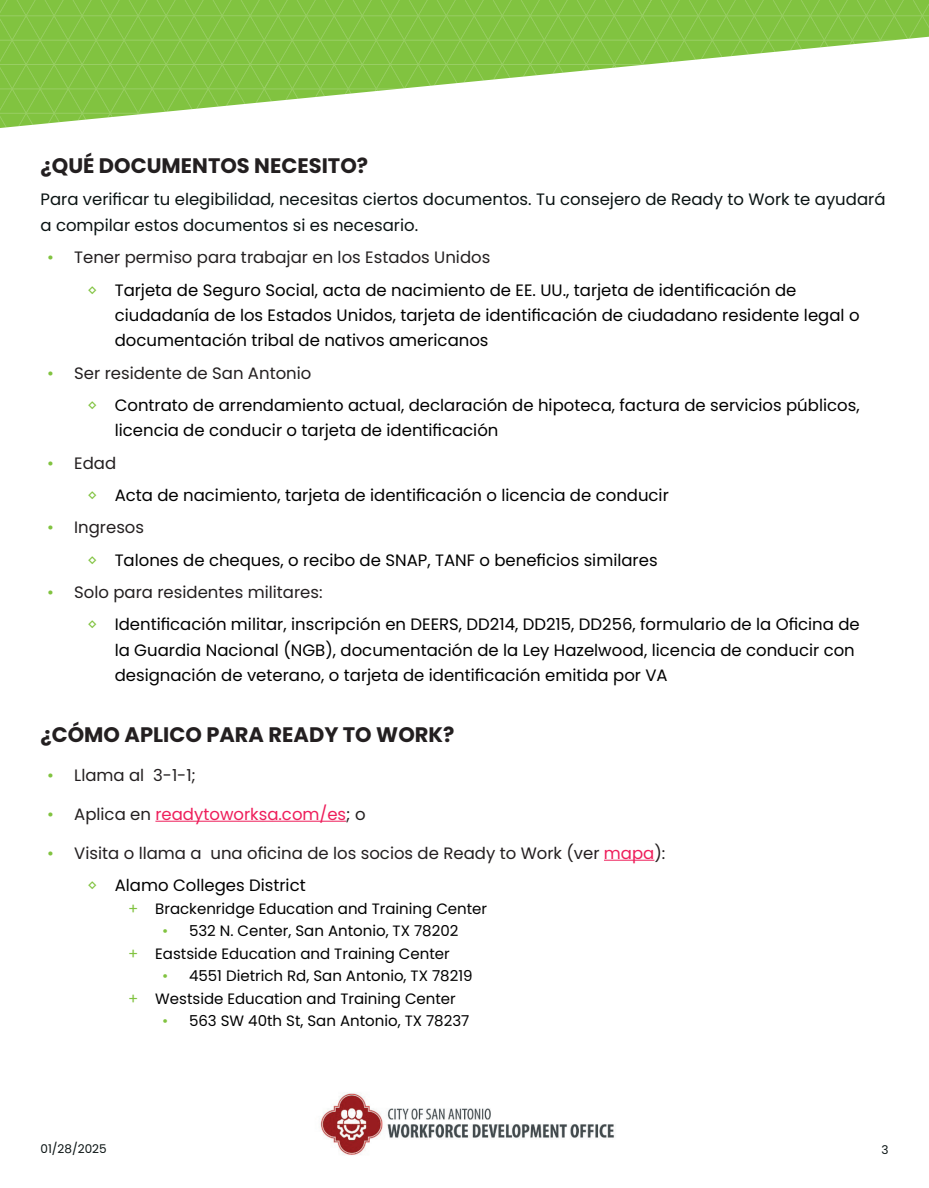
<style>
.page{position:relative;width:929px;height:1188px;background:#fff}
.page>*{position:absolute;margin:0;border:0;box-sizing:border-box;transform-origin:0 0}
.t1{font:700 21px "Poppins";color:#231f20}
.t2{font:16.5px/32.2px "Poppins";color:#000}
.t3{font:16.5px/25.5px "Poppins";color:#0a1313}
.t4{font:16.5px/32.2px "Poppins";color:#231f20}
.t5{font:16.5px "Poppins";color:#ee1e5b}
.t6{font:15px/22.5px "Poppins";color:#000}
.t7{font:12px "Poppins";color:#0a1313}
.s1{color:#81c340}
.s2{color:#231f20}
.s3{color:#ee1e5b}
.s4{color:#000}
</style>
<div class="page">
<svg style="left:0;top:0;width:929px;height:128px"></svg>
<img style="left:320px;top:1093px;width:295px;height:62px">
<hr style="left:155px;top:821px;width:191px;height:1px;background:#ee1e5b">
<hr style="left:604px;top:860px;width:50px;height:1px;background:#ee1e5b">
<p class="t1" style="left:40px;top:154px;width:329px">¿QUÉ DOCUMENTOS NECESITO?</p>
<p class="t3" style="left:40px;top:187px;width:846px">Para verificar tu elegibilidad, necesitas ciertos documentos. Tu consejero de Ready to Work te ayudará a compilar estos documentos si es necesario.</p>
<p class="t2" style="left:88px;top:241px;width:710px;text-indent:-40px"><span class="s1">•</span> <span class="s2">Tener permiso para trabajar en los Estados Unidos<br></span><span class="s1">◊</span> Tarjeta de Seguro Social, acta de nacimiento de EE. UU., tarjeta de identificación de</p>
<p class="t2" style="left:115px;top:303px;width:746px;line-height:25.5px">ciudadanía de los Estados Unidos, tarjeta de identificación de ciudadano residente legal o documentación tribal de nativos americanos</p>
<p class="t2" style="left:88px;top:357px;width:773px;text-indent:-40px"><span class="s1">•</span> <span class="s2">Ser residente de San Antonio<br></span><span class="s1">◊</span> Contrato de arrendamiento actual, declaración de hipoteca, factura de servicios públicos,</p>
<p class="t2" style="left:115px;top:415px;width:385px">licencia de conducir o tarjeta de identificación</p>
<p class="t2" style="left:88px;top:447px;width:582px;text-indent:-40px"><span class="s1">•</span> <span class="s2">Edad<br></span><span class="s1">◊</span> Acta de nacimiento, tarjeta de identificación o licencia de conducir</p>
<p class="t2" style="left:88px;top:511px;width:571px;text-indent:-40px"><span class="s1">•</span> <span class="s2">Ingresos<br></span><span class="s1">◊</span> Talones de cheques, o recibo de SNAP, TANF o beneficios similares</p>
<p class="t2" style="left:88px;top:576px;width:773px;text-indent:-40px"><span class="s1">•</span> <span class="s2">Solo para residentes militares:<br></span><span class="s1">◊</span> Identificación militar, inscripción en DEERS, DD214, DD215, DD256, formulario de la Oficina de</p>
<p class="t2" style="left:115px;top:637px;width:741px;line-height:25.5px">la Guardia Nacional (NGB), documentación de la Ley Hazelwood, licencia de conducir con designación de veterano, o tarjeta de identificación emitida por VA</p>
<p class="t1" style="left:40px;top:722px;width:415px">¿CÓMO APLICO PARA READY TO WORK?</p>
<p class="t4" style="left:47px;top:759px;width:150px"><span class="s1">•</span> Llama al 3-1-1;</p>
<p class="t5" style="left:47px;top:805px;width:320px"><span class="s1">•</span> <span class="s2">Aplica en</span> readytoworksa.com/es<span class="s2">; o</span></p>
<p class="t4" style="left:88px;top:837px;width:579px;text-indent:-40px"><span class="s1">•</span> Visita o llama a una oficina de los socios de Ready to Work (ver <span class="s3">mapa</span>): <span class="s1">◊</span> <span class="s4">Alamo Colleges District</span></p>
<p class="t6" style="left:128px;top:897px;width:360px"><span class="s1">+</span> Brackenridge Education and Training Center</p>
<p class="t6" style="left:128px;top:920px;width:332px;text-indent:34px"><span class="s1">•</span> 532 N. Center, San Antonio, TX 78202 <span class="s1">+</span> Eastside Education and Training Center</p>
<p class="t6" style="left:128px;top:965px;width:346px;text-indent:34px"><span class="s1">•</span> 4551 Dietrich Rd, San Antonio, TX 78219 <span class="s1">+</span> Westside Education and Training Center</p>
<p class="t6" style="left:162px;top:1010px;width:309px"><span class="s1">•</span> 563 SW 40th St, San Antonio, TX 78237</p>
<p class="t7" style="left:40px;top:1142px;width:68px">01/28/2025</p>
<p class="t7" style="left:881px;top:1143px;width:9px">3</p>
</div>
